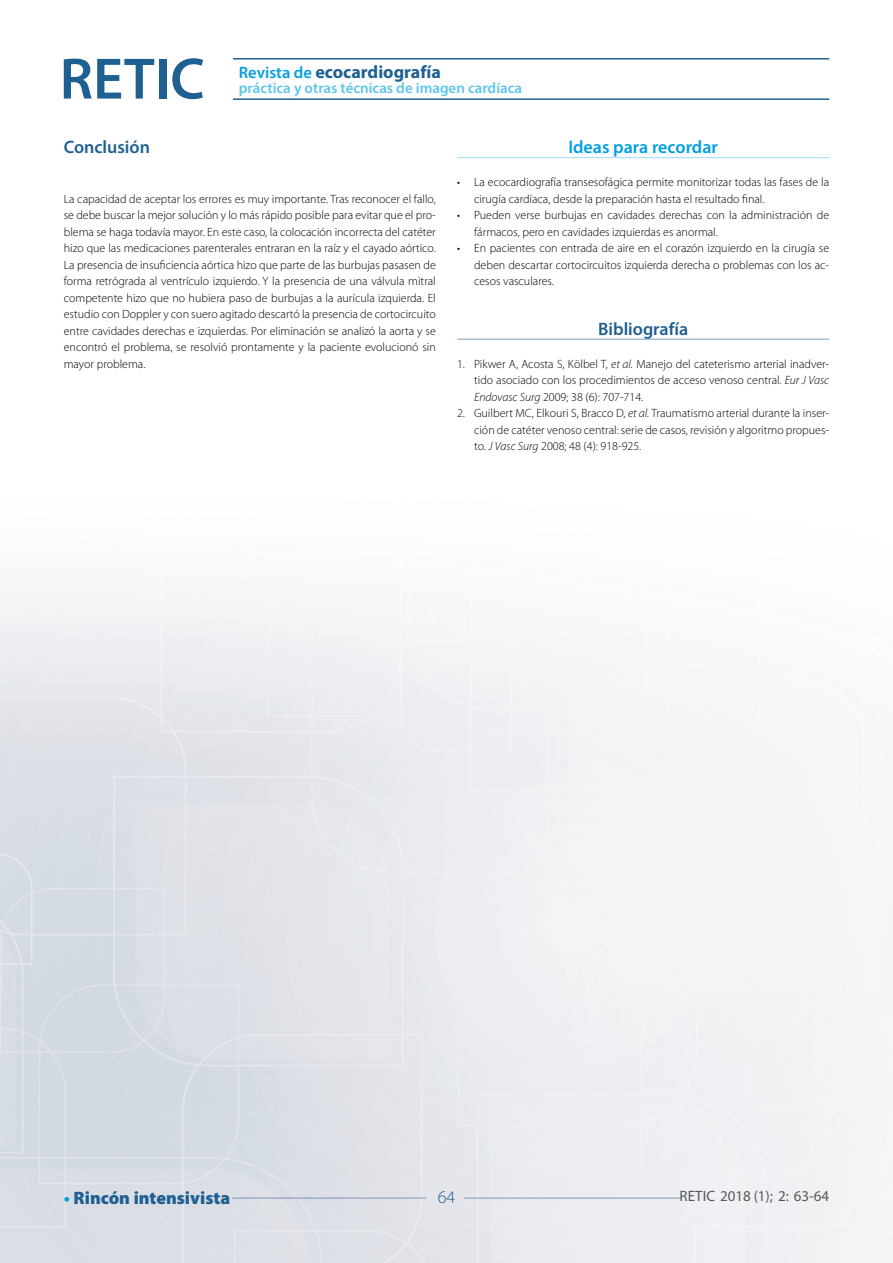
<style>
.page{position:relative;width:893px;height:1263px;background:#fff}
.page>*{position:absolute;margin:0;border:0;box-sizing:border-box;transform-origin:0 0}
.t1{font:700 18px "Myriad Pro";color:#1f6092}
.t2{font:600 18px "Myriad Pro";color:#1f6092}
.t3{font:900 18px "Myriad Pro";color:#1f6092}
.t4{font:600 18px "Myriad Pro";color:#009ee0}
.t5{font:300 18px "Myriad Pro";color:#1f6092}
.t6{font:600 15px "Myriad Pro";color:#5ec5ed}
.t7{font:15px "Myriad Pro";color:#58585a}
.t8{font:300 12px/16.5px "Myriad Pro";color:#000;text-align:justify}
.s1{font-weight:600;font-size:16.5px;color:#009ee0}
.s2{font-style:italic}
.s3{font-weight:700;color:#009ee0}
</style>
<div class="page">
<img style="left:0;top:58px;width:893px;height:1205px">
<hr style="left:232px;top:1198px;width:194px;height:1px;background:#7e94b0">
<hr style="left:233px;top:58px;width:596px;height:2px;background:#1f6092">
<hr style="left:233px;top:98px;width:596px;height:2px;background:#1f6092">
<hr style="left:464px;top:1198px;width:217px;height:1px;background:#7e94b0">
<svg style="left:64px;top:59px;width:90px;height:40px"></svg>
<div style="left:159px;top:59px;width:7px;height:40px;background:#1f6092"></div>
<svg style="left:172px;top:58px;width:31px;height:41px"></svg>
<hr style="left:457px;top:157px;width:372px;height:1px;background:#a2daf4">
<hr style="left:457px;top:339px;width:372px;height:1px;background:#799fc4">
<h1 class="t1" style="left:239px;top:60px;width:204px"><span class="s1">Revista de</span> ecocardiografía</h1>
<p class="t6" style="left:239px;top:78px;width:285px">práctica y otras técnicas de imagen cardíaca</p>
<h1 class="t2" style="left:64px;top:136px;width:88px">Conclusión</h1>
<p class="t8" style="left:64px;top:190px;width:374px">La capacidad de aceptar los errores es muy importante. Tras reconocer el fallo, se debe buscar la mejor solución y lo más rápido posible para evitar que el pro&shy;blema se haga todavía mayor. En este caso, la colocación incorrecta del catéter hizo que las medicaciones parenterales entraran en la raíz y el cayado aórtico.<br>La presencia de insuficiencia aórtica hizo que parte de las burbujas pasasen de forma retrógrada al ventrículo izquierdo. Y la presencia de una válvula mitral competente hizo que no hubiera paso de burbujas a la aurícula izquierda. El estudio con Doppler y con suero agitado descartó la presencia de cortocircuito entre cavidades derechas e izquierdas. Por eliminación se analizó la aorta y se encontró el problema, se resolvió prontamente y la paciente evolucionó sin mayor problema.</p>
<h1 class="t4" style="left:568px;top:136px;width:151px">Ideas para recordar</h1>
<p class="t8" style="left:474px;top:174px;width:357px;text-indent:-17px">• La ecocardiografía transesofágica permite monitorizar todas las fases de la cirugía cardíaca, desde la preparación hasta el resultado final.</p>
<p class="t8" style="left:474px;top:207px;width:357px;text-indent:-17px">• Pueden verse burbujas en cavidades derechas con la administración de fármacos, pero en cavidades izquierdas es anormal.</p>
<p class="t8" style="left:474px;top:240px;width:357px;text-indent:-17px">• En pacientes con entrada de aire en el corazón izquierdo en la cirugía se deben descartar cortocircuitos izquierda derecha o problemas con los ac&shy;cesos vasculares.</p>
<h1 class="t2" style="left:598px;top:317px;width:92px">Bibliografía</h1>
<p class="t8" style="left:474px;top:355px;width:357px;text-indent:-17px">1. Pikwer A, Acosta S, Kölbel T, <span class="s2">et al.</span> Manejo del cateterismo arterial inadver&shy;tido asociado con los procedimientos de acceso venoso central. <span class="s2">Eur J Vasc Endovasc Surg</span> 2009; 38 (6): 707-714.</p>
<p class="t8" style="left:474px;top:405px;width:357px;text-indent:-17px">2. Guilbert MC, Elkouri S, Bracco D, <span class="s2">et al.</span> Traumatismo arterial durante la inser&shy;ción de catéter venoso central: serie de casos, revisión y algoritmo propues&shy;to. <span class="s2">J Vasc Surg</span> 2008; 48 (4): 918-925.</p>
<h1 class="t3" style="left:64px;top:1186px;width:168px"><span class="s3">•</span> Rincón intensivista</h1>
<h1 class="t5" style="left:438px;top:1187px;width:19px">64</h1>
<p class="t7" style="left:680px;top:1187px;width:151px">RETIC 2018 (1); 2: 63-64</p>
</div>
